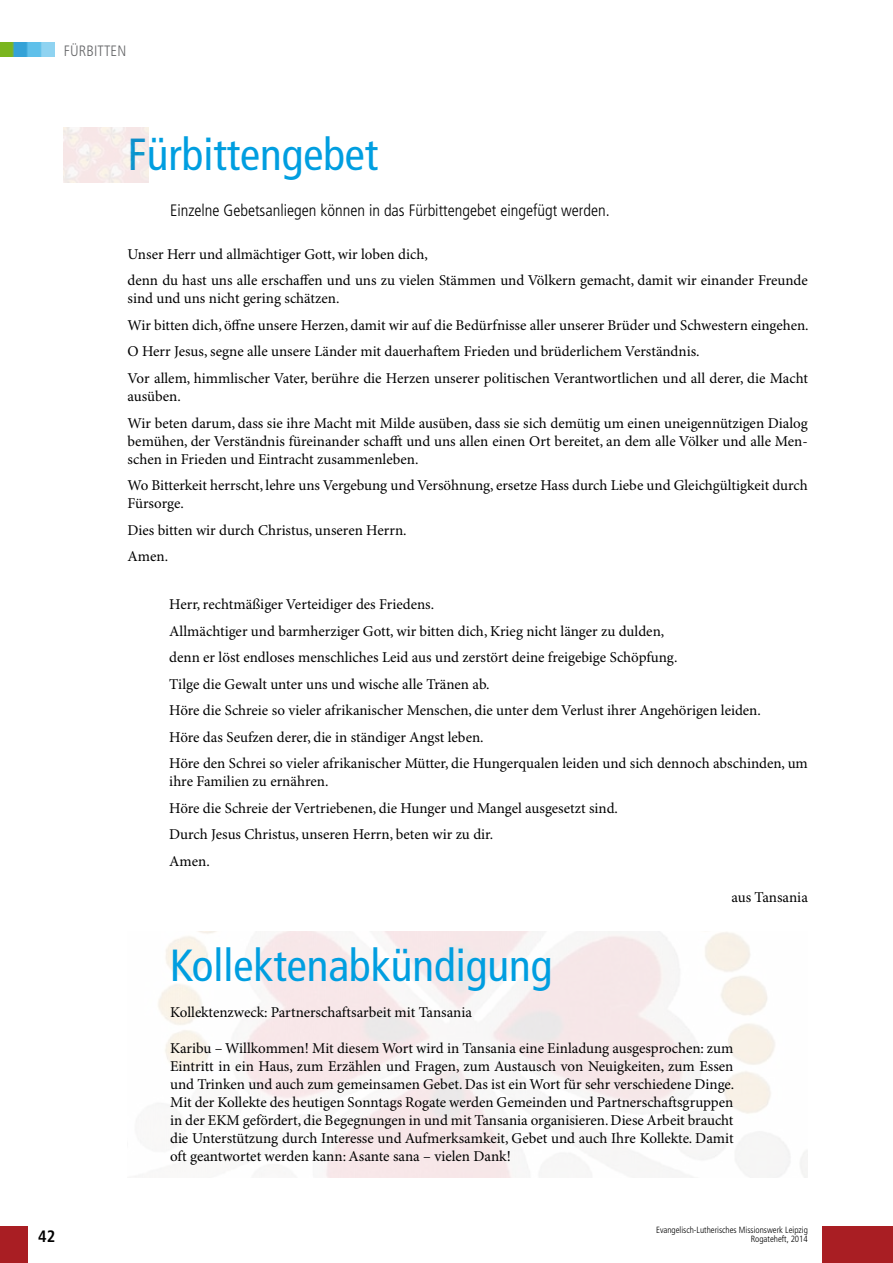
<style>
.page{position:relative;width:893px;height:1263px;background:#fff}
.page>*{position:absolute;margin:0;border:0;box-sizing:border-box;transform-origin:0 0}
.t1{font:condensed 45px "Frutiger";color:#009ee0}
.t2{font:300 condensed 16.5px "Frutiger";color:#000}
.t3{font:700 condensed 16.5px "Frutiger";color:#000}
.t4{font:15px/26.5px "Minion Pro";color:#000}
.t5{font:300 condensed 15px "Frutiger";color:#646567}
.t6{font:300 condensed 9px "Frutiger";color:#000}
</style>
<div class="page">
<img style="left:0;top:43px;width:54px;height:13px">
<div style="left:0;top:1226px;width:28px;height:37px;background:#a91e23"></div>
<div style="left:823px;top:1226px;width:70px;height:37px;background:#a91e23"></div>
<p class="t5" style="left:64px;top:42px;width:14px">Fürbitte</p>
<p class="t5" style="left:117px;top:42px;width:10px">n</p>
<h1 class="t1" style="left:128px;top:128px;width:252px">Fürbittengebet</h1>
<p class="t2" style="left:170px;top:201px;width:441px">Einzelne Gebetsanliegen können in das Fürbittengebet eingefügt werden.</p>
<p class="t4" style="left:128px;top:241px;width:682px">Unser Herr und allmächtiger Gott, wir loben dich,<br>denn du hast uns alle erschaffen und uns zu vielen Stämmen und Völkern gemacht, damit wir einander Freunde</p>
<p class="t4" style="left:128px;top:286px;width:683px">sind und uns nicht gering schätzen.<br>Wir bitten dich, öffne unsere Herzen, damit wir auf die Bedürfnisse aller unserer Brüder und Schwestern eingehen.<br>O Herr Jesus, segne alle unsere Länder mit dauerhaftem Frieden und brüderlichem Verständnis.<br>Vor allem, himmlischer Vater, berühre die Herzen unserer politischen Verantwortlichen und all derer, die Macht</p>
<p class="t4" style="left:128px;top:383px;width:682px">ausüben.<br>Wir beten darum, dass sie ihre Macht mit Milde ausüben, dass sie sich demütig um einen uneigennützigen Dialog</p>
<p class="t4" style="left:128px;top:432px;width:682px;line-height:18px">bemühen, der Verständnis füreinander schafft und uns allen einen Ort bereitet, an dem alle Völker und alle Men&shy;schen in Frieden und Eintracht zusammenleben.</p>
<p class="t4" style="left:128px;top:477px;width:682px;line-height:18px">Wo Bitterkeit herrscht, lehre uns Vergebung und Versöhnung, ersetze Hass durch Liebe und Gleichgültigkeit durch<br>Fürsorge.</p>
<p class="t4" style="left:128px;top:517px;width:281px">Dies bitten wir durch Christus, unseren Herrn.<br>Amen.</p>
<p class="t4" style="left:169px;top:592px;width:640px">Herr, rechtmäßiger Verteidiger des Friedens.<br>Allmächtiger und barmherziger Gott, wir bitten dich, Krieg nicht länger zu dulden,<br>denn er löst endloses menschliches Leid aus und zerstört deine freigebige Schöpfung.<br>Tilge die Gewalt unter uns und wische alle Tränen ab.<br>Höre die Schreie so vieler afrikanischer Menschen, die unter dem Verlust ihrer Angehörigen leiden.<br>Höre das Seufzen derer, die in ständiger Angst leben.<br>Höre den Schrei so vieler afrikanischer Mütter, die Hungerqualen leiden und sich dennoch abschinden, um</p>
<p class="t4" style="left:169px;top:769px;width:450px">ihre Familien zu ernähren.<br>Höre die Schreie der Vertriebenen, die Hunger und Mangel ausgesetzt sind.<br>Durch Jesus Christus, unseren Herrn, beten wir zu dir.<br>Amen.</p>
<p class="t4" style="left:731px;top:884px;width:78px">aus Tansania</p>
<h1 class="t1" style="left:170px;top:939px;width:384px">Kollektenabkündigung</h1>
<p class="t4" style="left:170px;top:999px;width:303px">Kollektenzweck: Partnerschaftsarbeit mit Tansania</p>
<p class="t4" style="left:170px;top:1039px;width:566px;line-height:18px;text-align:justify">Karibu – Willkommen! Mit diesem Wort wird in Tansania eine Einladung ausgesprochen: zum Eintritt in ein Haus, zum Erzählen und Fragen, zum Austausch von Neuigkeiten, zum Essen und Trinken und auch zum gemeinsamen Gebet. Das ist ein Wort für sehr verschiedene Dinge.<br>Mit der Kollekte des heutigen Sonntags Rogate werden Gemeinden und Partnerschaftsgruppen in der EKM gefördert, die Begegnungen in und mit Tansania organisieren. Diese Arbeit braucht die Unterstützung durch Interesse und Aufmerksamkeit, Gebet und auch Ihre Kollekte. Damit oft geantwortet werden kann: Asante sana – vielen Dank!</p>
<p class="t6" style="left:656px;top:1224px;width:153px">Evangelisch-Lutherisches Missionswerk Leipzig</p>
<p class="t3" style="left:38px;top:1226px;width:19px">42</p>
<p class="t6" style="left:751px;top:1234px;width:59px">Rogateheft, 2014</p>
</div>
